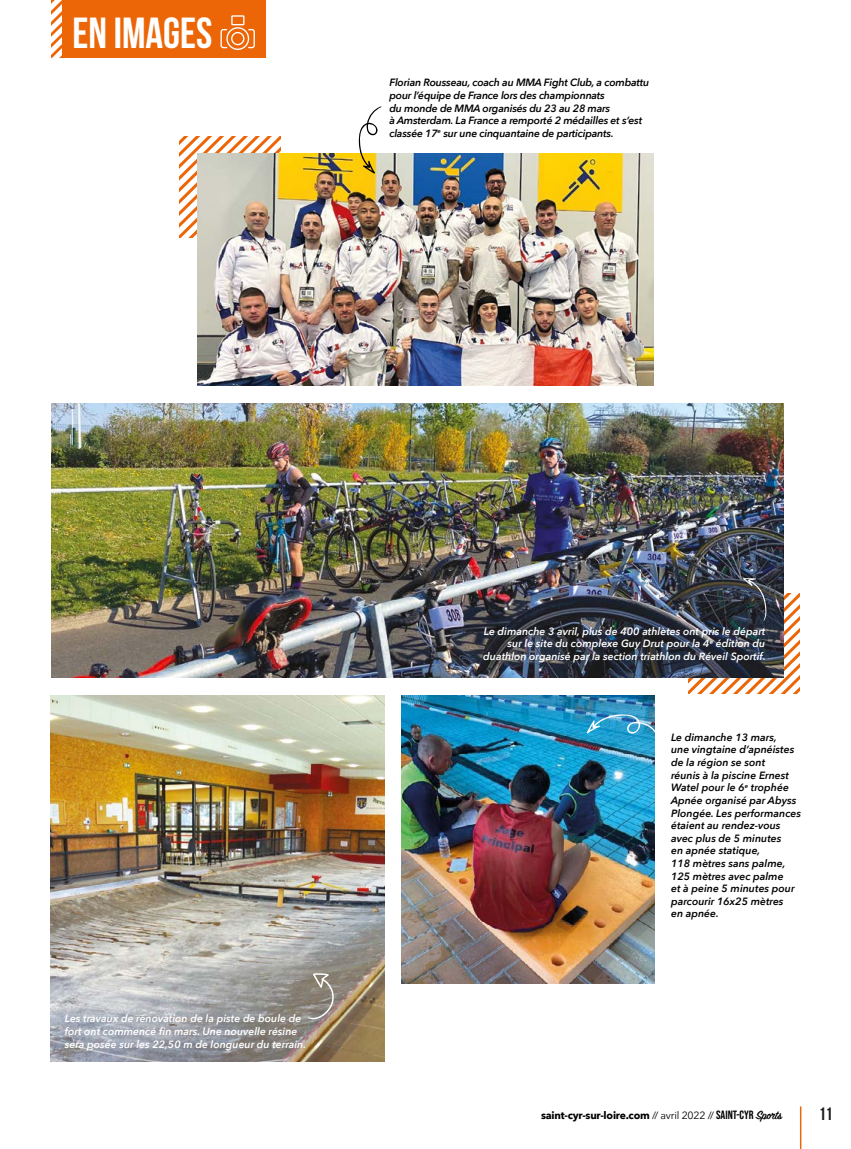
<style>
.page{position:relative;width:851px;height:1149px;background:#fff}
.page>*{position:absolute;margin:0;border:0;box-sizing:border-box;transform-origin:0 0}
.t1{font:700 43.5px "Bebas Neue";color:#fff}
.t2{font:700 18px "Bebas Neue";color:#000}
.t3{font:italic 600 10.5px/12.6px "Avenir Next";color:#000}
.t4{font:italic 600 10.5px/12.6px "Avenir Next";color:#fff;text-align:right}
.t5{font:italic 600 10.5px/12.6px "Avenir Next";letter-spacing:-.02em;color:#000}
.t6{font:700 10.5px "Avenir Next";letter-spacing:-.02em;color:#000}
.s1{font-weight:400}
.s2{font-family:"Bebas Neue";font-weight:400;font-size:12px}
.s3{font-family:"Sign Painter House Script";font-weight:600;font-size:13.5px}
</style>
<div class="page">
<hr style="left:799px;top:1106px;width:2px;height:42px;background:#ec6607">
<div style="left:63px;top:0;width:203px;height:8px;background:#ec6607"></div>
<div style="left:63px;top:5px;width:203px;height:52px;background:#ec6607"></div>
<svg style="left:51px;top:0;width:11px;height:57px"></svg>
<svg style="left:220px;top:15px;width:35px;height:35px"></svg>
<img style="left:401px;top:695px;width:253px;height:288px">
<svg style="left:179px;top:137px;width:102px;height:100px"></svg>
<img style="left:197px;top:153px;width:456px;height:233px">
<img style="left:51px;top:695px;width:333px;height:366px">
<img style="left:51px;top:403px;width:732px;height:274px">
<img style="left:688px;top:578px;width:111px;height:115px">
<svg style="left:586px;top:713px;width:69px;height:24px;background:#44a4ce"></svg>
<svg style="left:358px;top:106px;width:23px;height:68px"></svg>
<svg style="left:307px;top:972px;width:29px;height:50px"></svg>
<h1 class="t1" style="left:72px;top:9px;width:141px">EN IMAGES</h1>
<p class="t5" style="left:389px;top:76px;width:261px">Florian Rousseau, coach au MMA Fight Club, a combattu pour l’équipe de France lors des championnats<br>du monde de MMA organisés du 23 au 28 mars<br>à Amsterdam. La France a remporté 2 médailles et s’est classée 17<sup>e</sup> sur une cinquantaine de participants.</p>
<p class="t4" style="left:65px;top:1011px;width:243px;text-align:left">Les travaux de rénovation de la piste de boule de fort ont commencé fin mars. Une nouvelle résine sera posée sur les 22,50 m de longueur du terrain.</p>
<p class="t4" style="left:483px;top:624px;width:284px">Le dimanche 3 avril, plus de 400 athlètes ont pris le départ sur le site du complexe Guy Drut pour la 4<sup>e</sup> édition du duathlon organisé par la section triathlon du Réveil Sportif.</p>
<p class="t3" style="left:671px;top:730px;width:131px">Le dimanche 13 mars,<br>une vingtaine d’apnéistes de la région se sont<br>réunis à la piscine Ernest<br>Watel pour le 6<sup>e</sup> trophée<br>Apnée organisé par Abyss<br>Plongée. Les performances étaient au rendez-vous avec plus de 5 minutes<br>en apnée statique,<br>118 mètres sans palme,<br>125 mètres avec palme<br>et à peine 5 minutes pour parcourir 16x25 mètres<br>en apnée.</p>
<p class="t6" style="left:541px;top:1105px;width:242px">saint-cyr-sur-loire.com <span class="s1">// avril 2022 //</span> <span class="s2">SAINT-CYR</span> <span class="s3">Sports</span></p>
<h2 class="t2" style="left:818px;top:1103px;width:16px">11</h2>
</div>
